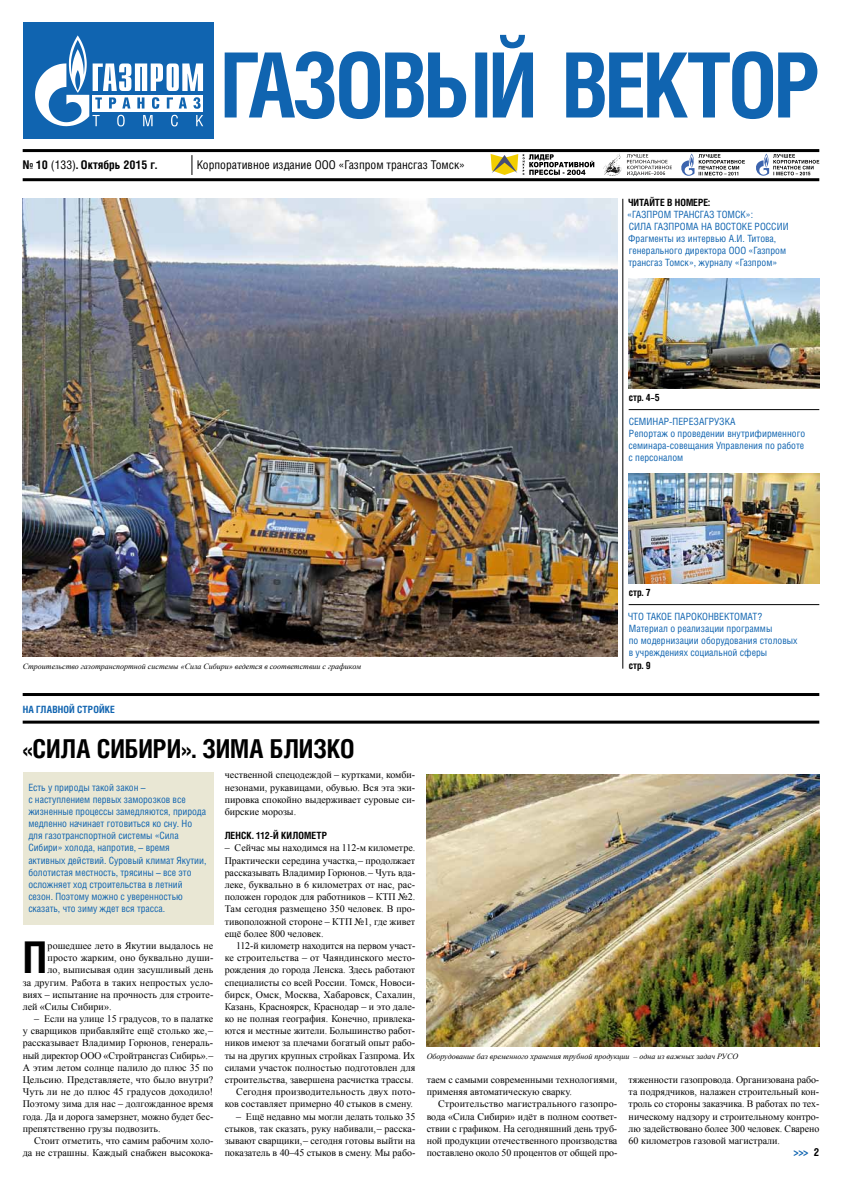
<style>
.page{position:relative;width:842px;height:1191px;background:#fff}
.page>*{position:absolute;margin:0;border:0;box-sizing:border-box;transform-origin:0 0}
.t1{font:700 43.7px "Helios Cond";color:#000}
.t2{font:700 26px "Helios Cond";letter-spacing:-.005em;color:#000}
.t3{font:12px "Helios Cond";color:#000}
.t4{font:700 12px "Helios Cond";color:#000}
.t5{font:700 11px "Helios Cond";color:#1064b0}
.t6{font:10px/12.2px "Times New Roman";color:#000;text-align:justify}
.t7{font:10px/12.2px "Helios Cond";letter-spacing:-.005em;color:#1064b0}
.t8{font:700 10px "Helios Cond";color:#000}
.t9{font:700 10px "Helios Cond";letter-spacing:.015em;color:#1064b0}
.t10{font:italic 8px "Times New Roman";color:#000}
.s1{font-weight:400}
.s2{color:#000}
</style>
<div class="page">
<hr style="left:23px;top:149px;width:796px;height:3px;background:#000">
<hr style="left:23px;top:178px;width:796px;height:3px;background:#000">
<svg style="left:192px;top:155px;width:1px;height:20px"></svg>
<div style="left:23px;top:23px;width:190px;height:116px;background:#1064b0"></div>
<svg style="left:35px;top:35px;width:168px;height:91px"></svg>
<svg style="left:225px;top:51px;width:262px;height:68px"></svg>
<svg style="left:493px;top:35px;width:40px;height:82px"></svg>
<svg style="left:566px;top:51px;width:251px;height:68px"></svg>
<svg style="left:491px;top:154px;width:103px;height:21px"></svg>
<img style="left:603px;top:154px;width:18px;height:22px">
<svg style="left:627px;top:154px;width:45px;height:22px"></svg>
<svg style="left:756px;top:154px;width:63px;height:22px"></svg>
<svg style="left:681px;top:154px;width:64px;height:22px"></svg>
<hr style="left:23px;top:693px;width:796px;height:3px;background:#000">
<hr style="left:23px;top:720px;width:796px;height:3px;background:#000">
<img style="left:23px;top:199px;width:594px;height:457px">
<hr style="left:629px;top:409px;width:190px;height:1px;background:#000">
<hr style="left:629px;top:604px;width:190px;height:1px;background:#000">
<img style="left:629px;top:279px;width:190px;height:109px">
<img style="left:629px;top:473px;width:190px;height:110px">
<hr style="left:622px;top:199px;width:1px;height:469px;background:#000">
<div style="left:23px;top:772px;width:190px;height:152px;background:#e9e7d4"></div>
<img style="left:427px;top:774px;width:392px;height:272px">
<p class="t4" style="left:23px;top:157px;width:136px">№ 10 <span class="s1">(133)</span>. Октябрь 2015 г.</p>
<p class="t3" style="left:197px;top:157px;width:270px">Корпоративное издание ООО «Газпром трансгаз Томск»</p>
<p class="t10" style="left:23px;top:660px;width:340px">Строительство газотранспортной системы «Сила Сибири» ведется в соответствии с графиком</p>
<p class="t9" style="left:23px;top:703px;width:94px">На главной стройке</p>
<p class="t8" style="left:628px;top:196px;width:84px">Читайте в номере:</p>
<p class="t7" style="left:627px;top:208px;width:163px">«ГАЗПРОМ ТРАНСГАЗ ТОМСК»:<br>СИЛА ГАЗПРОМА НА ВОСТОКЕ РОССИИ Фрагменты из интервью А.И. Титова, генерального директора ООО «Газпром трансгаз Томск», журналу «Газпром»</p>
<p class="t8" style="left:629px;top:391px;width:32px">стр. 4–5</p>
<p class="t7" style="left:628px;top:415px;width:178px">СЕМИНАР-ПЕРЕЗАГРУЗКА<br>Репортаж о проведении внутрифирменного семинара-совещания Управления по работе с персоналом</p>
<p class="t8" style="left:629px;top:586px;width:23px">стр. 7</p>
<p class="t7" style="left:628px;top:610px;width:171px">ЧТО ТАКОЕ ПАРОКОНВЕКТОМАТ?<br>Материал о реализации программы<br>по модернизации оборудования столовых в учреждениях социальной сферы</p>
<p class="t8" style="left:629px;top:659px;width:24px">стр. 9</p>
<h2 class="t2" style="left:23px;top:733px;width:26px">«СИЛА</h2>
<h2 class="t2" style="left:97px;top:733px;width:136px">СИБИРИ». ЗИМА</h2>
<h2 class="t2" style="left:270px;top:733px;width:71px">БЛИЗКО</h2>
<p class="t7" style="left:28px;top:780px;width:180px">Есть у природы такой закон –<br>с наступлением первых заморозков все жизненные процессы замедляются, природа медленно начинает готовиться ко сну. Но для газотранспортной системы «Сила Сибири» холода, напротив, – время активных действий. Суровый климат Якутии, болотистая местность, трясины – все это осложняет ход строительства в летний сезон. Поэтому можно с уверенностью сказать, что зиму ждет вся трасса.</p>
<p class="t6" style="left:225px;top:768px;width:192px">чественной спецодеждой – куртками, комби&shy;незонами, рукавицами, обувью. Вся эта эки&shy;пировка спокойно выдерживает суровые си&shy;бирские морозы.</p>
<p class="t8" style="left:225px;top:829px;width:104px">Ленск. 112-й километр</p>
<p class="t6" style="left:225px;top:842px;width:192px">– Сейчас мы находимся на 112-м километре.<br>Практически середина участка, – продолжает рассказывать Владимир Горюнов. – Чуть вда&shy;леке, буквально в 6 километрах от нас, рас&shy;положен городок для работников – КТП №2.<br>Там сегодня размещено 350 человек. В про&shy;тивоположной стороне – КТП №1, где живет ещё более 800 человек.</p>
<p class="t6" style="left:225px;top:939px;width:192px;text-align:right">112-й километр находится на первом участ&shy;ке строительства – от Чаяндинского место&shy;рождения до города Ленска. Здесь работают специалисты со всей России. Томск, Новоси&shy;бирск, Омск, Москва, Хабаровск, Сахалин, Казань, Красноярск, Краснодар – и это дале&shy;ко не полная география. Конечно, привлека&shy;ются и местные жители. Большинство работ&shy;ников имеют за плечами богатый опыт рабо&shy;ты на других крупных стройках Газпрома. Их силами участок полностью подготовлен для строительства, завершена расчистка трассы.<br>Сегодня производительность двух пото&shy;ков составляет примерно 40 стыков в смену.</p>
<p class="t6" style="left:225px;top:1110px;width:192px;text-indent:11px">– Ещё недавно мы могли делать только 35 стыков, так сказать, руку набивали, – расска&shy;зывают сварщики, – сегодня готовы выйти на показатель в 40–45 стыков в смену. Мы рабо-</p>
<h1 class="t1" style="left:23px;top:931px;width:26px">П</h1>
<p class="t6" style="left:48px;top:939px;width:167px">рошедшее лето в Якутии выдалось не</p>
<p class="t6" style="left:48px;top:951px;width:167px">просто жарким, оно буквально души-</p>
<p class="t6" style="left:48px;top:963px;width:167px">ло, выписывая один засушливый день</p>
<p class="t6" style="left:23px;top:976px;width:192px">за другим. Работа в таких непростых усло-</p>
<p class="t6" style="left:23px;top:988px;width:192px">виях – испытание на прочность для строите-</p>
<p class="t6" style="left:23px;top:1000px;width:90px">лей «Силы Сибири».</p>
<p class="t6" style="left:23px;top:1012px;width:192px;text-indent:11px">– Если на улице 15 градусов, то в палатке у сварщиков прибавляйте ещё столько же, – рассказывает Владимир Горюнов, генераль&shy;ный директор ООО «Стройтрансгаз Сибирь». – А этим летом солнце палило до плюс 35 по Цельсию. Представляете, что было внутри?<br>Чуть ли не до плюс 45 градусов доходило!<br>Поэтому зима для нас – долгожданное время года. Да и дорога замерзнет, можно будет бес&shy;препятственно грузы подвозить.</p>
<p class="t6" style="left:23px;top:1134px;width:192px;text-align:right">Стоит отметить, что самим рабочим холо&shy;да не страшны. Каждый снабжен высокока-</p>
<p class="t10" style="left:427px;top:1050px;width:313px">Оборудование баз временного хранения трубной продукции – одна из важных задач РУСО</p>
<p class="t6" style="left:427px;top:1073px;width:192px">таем с самыми современными технологиями, применяя автоматическую сварку.</p>
<p class="t6" style="left:427px;top:1097px;width:192px;text-indent:11px">Строительство магистрального газопро&shy;вода «Сила Сибири» идёт в полном соответ&shy;ствии с графиком. На сегодняшний день труб&shy;ной продукции отечественного производства поставлено около 50 процентов от общей про-</p>
<p class="t6" style="left:629px;top:1073px;width:192px">тяженности газопровода. Организована рабо&shy;та подрядчиков, налажен строительный кон&shy;троль со стороны заказчика. В работах по тех&shy;ническому надзору и строительному контро&shy;лю задействовано более 300 человек. Сварено 60 километров газовой магистрали.</p>
<p class="t5" style="left:793px;top:1145px;width:27px">&gt;&gt;&gt; <span class="s2">2</span></p>
</div>
